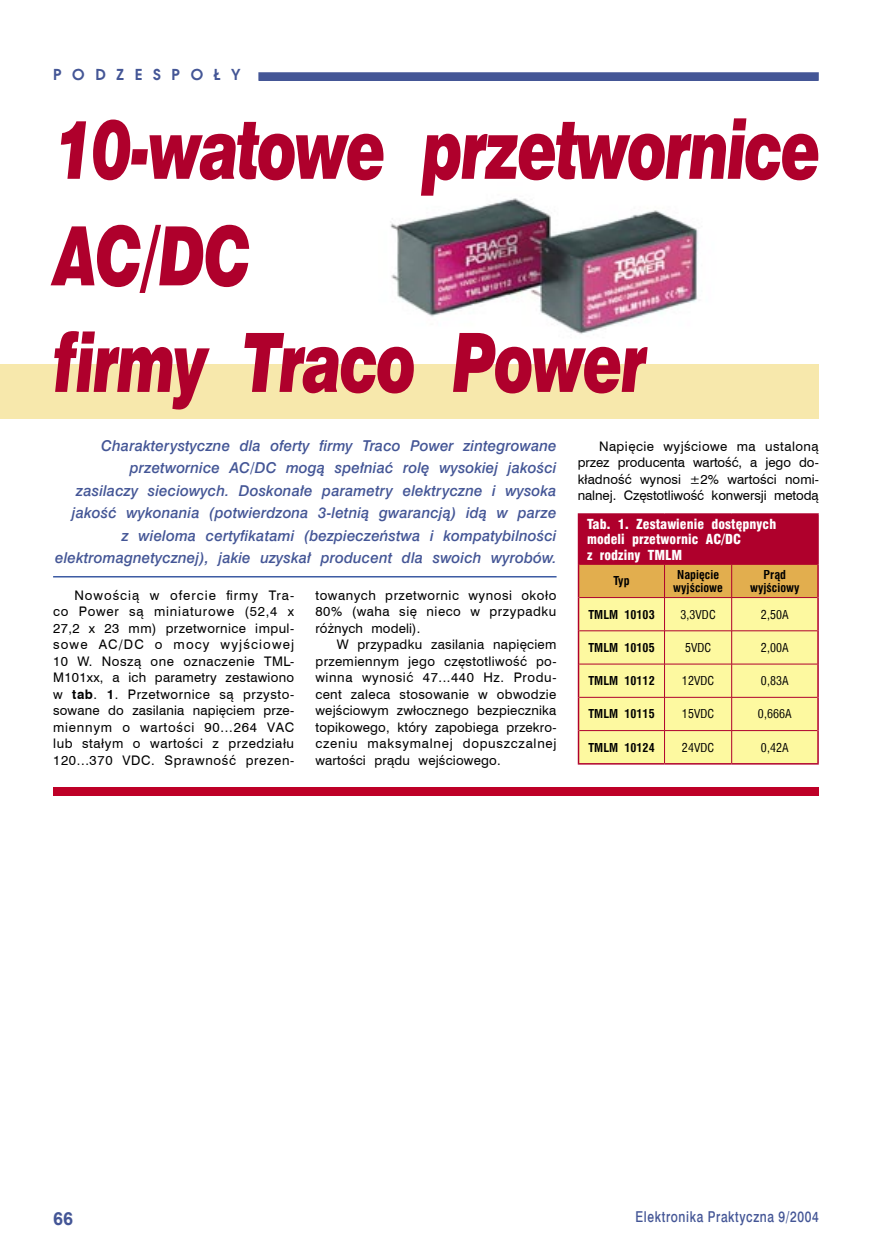
<style>
.page{position:relative;width:872px;height:1255px;background:#fff}
.page>*{position:absolute;margin:0;border:0;box-sizing:border-box;transform-origin:0 0}
.Tytul_glowny{font:italic 81.9px "Swis 721 Blk EU";letter-spacing:-.035em;color:#af002c;scale:.74 1}
.lnstrony{font:700 18px "Arial";color:#445696}
.DKursywa{font:italic 15px/22.5px "Swis 721 Md EU";letter-spacing:.005em;color:#445696;text-align:right}
.elekprakt{font:15px "Swis 721 Md EU";letter-spacing:.05em;color:#445696;scale:.8 1}
.nagl_lewa_str{font:700 15px "Avalon";color:#445696}
.tab_nagl{font:13.5px/15.8px "Swis 721 Blk Cn EU";letter-spacing:.005em;color:#fff}
.Body_text{font:13.2px/16.5px "Swiss 721 BT";letter-spacing:.04em;color:#000;text-align:justify}
.tabela{font:700 12px/13.5px "Swis 721 Cn EU";letter-spacing:.005em;color:#000;text-align:center}
.tabela-2{font:12px "Swis 721 Cn EU";letter-spacing:.005em;color:#000}
.s1{font-weight:700}
</style>
<div class="page">
<div style="left:259px;top:73px;width:559px;height:7px;background:#445696"></div>
<div style="left:258px;top:72px;width:560px;height:9px;border:2px solid #445696"></div>
<img style="left:390px;top:198px;width:308px;height:136px">
<div style="left:0;top:364px;width:818px;height:54px;background:#f7e8ac"></div>
<div style="left:53px;top:787px;width:766px;height:8px;background:#be0027"></div>
<hr style="left:53px;top:576px;width:503px;height:1px;background:#3c5ba3">
<div style="left:578px;top:514px;width:240px;height:50px;background:#af002c"></div>
<svg style="left:579px;top:565px;width:238px;height:198px;background:#f7ea91"></svg>
<hr style="left:578px;top:513px;width:86px;height:1px;background:#af002c">
<hr style="left:664px;top:513px;width:67px;height:1px;background:#af002c">
<hr style="left:731px;top:513px;width:87px;height:1px;background:#af002c">
<hr style="left:578px;top:564px;width:1px;height:33px;background:#af002c">
<hr style="left:817px;top:564px;width:1px;height:33px;background:#af002c">
<hr style="left:578px;top:597px;width:1px;height:33px;background:#af002c">
<hr style="left:817px;top:597px;width:1px;height:33px;background:#af002c">
<hr style="left:578px;top:630px;width:1px;height:34px;background:#af002c">
<hr style="left:817px;top:630px;width:1px;height:34px;background:#af002c">
<hr style="left:578px;top:664px;width:1px;height:33px;background:#af002c">
<hr style="left:817px;top:664px;width:1px;height:33px;background:#af002c">
<hr style="left:578px;top:697px;width:1px;height:33px;background:#af002c">
<hr style="left:817px;top:697px;width:1px;height:33px;background:#af002c">
<hr style="left:578px;top:730px;width:1px;height:33px;background:#af002c">
<hr style="left:817px;top:730px;width:1px;height:33px;background:#af002c">
<hr style="left:578px;top:763px;width:86px;height:1px;background:#af002c">
<hr style="left:664px;top:763px;width:67px;height:1px;background:#af002c">
<hr style="left:731px;top:763px;width:87px;height:1px;background:#af002c">
<hr style="left:579px;top:564px;width:85px;height:1px;background:#af002c">
<hr style="left:664px;top:564px;width:67px;height:1px;background:#af002c">
<hr style="left:664px;top:564px;width:1px;height:33px;background:#af002c">
<hr style="left:731px;top:564px;width:86px;height:1px;background:#af002c">
<hr style="left:731px;top:564px;width:1px;height:33px;background:#af002c">
<hr style="left:579px;top:597px;width:85px;height:1px;background:#af002c">
<hr style="left:664px;top:597px;width:67px;height:1px;background:#af002c">
<hr style="left:664px;top:597px;width:1px;height:33px;background:#af002c">
<hr style="left:731px;top:597px;width:86px;height:1px;background:#af002c">
<hr style="left:731px;top:597px;width:1px;height:33px;background:#af002c">
<hr style="left:579px;top:630px;width:85px;height:1px;background:#af002c">
<hr style="left:664px;top:630px;width:67px;height:1px;background:#af002c">
<hr style="left:664px;top:631px;width:1px;height:33px;background:#af002c">
<hr style="left:731px;top:630px;width:86px;height:1px;background:#af002c">
<hr style="left:731px;top:631px;width:1px;height:33px;background:#af002c">
<hr style="left:579px;top:663px;width:85px;height:1px;background:#af002c">
<hr style="left:664px;top:663px;width:67px;height:1px;background:#af002c">
<hr style="left:664px;top:664px;width:1px;height:33px;background:#af002c">
<hr style="left:731px;top:663px;width:86px;height:1px;background:#af002c">
<hr style="left:731px;top:664px;width:1px;height:33px;background:#af002c">
<hr style="left:579px;top:697px;width:85px;height:1px;background:#af002c">
<hr style="left:664px;top:697px;width:67px;height:1px;background:#af002c">
<hr style="left:664px;top:697px;width:1px;height:33px;background:#af002c">
<hr style="left:731px;top:697px;width:86px;height:1px;background:#af002c">
<hr style="left:731px;top:697px;width:1px;height:33px;background:#af002c">
<hr style="left:579px;top:730px;width:85px;height:1px;background:#af002c">
<hr style="left:664px;top:730px;width:67px;height:1px;background:#af002c">
<hr style="left:664px;top:730px;width:1px;height:33px;background:#af002c">
<hr style="left:731px;top:730px;width:86px;height:1px;background:#af002c">
<hr style="left:731px;top:730px;width:1px;height:33px;background:#af002c">
<p class="nagl_lewa_str" style="left:53px;top:65px;width:189px">P O D Z E S P O Ł Y</p>
<p class="Tytul_glowny" style="left:54px;top:98px;width:1038px">10-watowe przetwornice</p>
<p class="Tytul_glowny" style="left:54px;top:204px;width:267px">AC/DC</p>
<p class="Tytul_glowny" style="left:54px;top:311px;width:802px">firmy Traco Power</p>
<p class="DKursywa" style="left:55px;top:435px;width:503px">Charakterystyczne dla oferty firmy Traco Power zintegrowane przetwornice AC/DC mogą spełniać rolę wysokiej jakości<br>zasilaczy sieciowych. Doskonałe parametry elektryczne i wysoka jakość wykonania (potwierdzona 3-letnią gwarancją) idą w parze<br>z wieloma certyfikatami (bezpieczeństwa i kompatybilności elektromagnetycznej), jakie uzyskał producent dla swoich wyrobów.</p>
<p class="Body_text" style="left:578px;top:437px;width:242px;text-indent:21px">Napięcie wyjściowe ma ustaloną przez producenta wartość, a jego do&shy;kładność wynosi ±2% wartości nomi&shy;nalnej. Częstotliwość konwersji metodą</p>
<p class="tab_nagl" style="left:587px;top:516px;width:191px">Tab. 1. Zestawienie dostępnych modeli przetwornic AC/DC<br>z rodziny TMLM</p>
<p class="tabela" style="left:613px;top:575px;width:18px">Typ</p>
<p class="tabela" style="left:673px;top:568px;width:51px">Napięcie wyjściowe</p>
<p class="tabela" style="left:750px;top:568px;width:51px">Prąd wyjściowy</p>
<p class="tabela" style="left:588px;top:608px;width:68px">TMLM 10103</p>
<p class="tabela-2" style="left:680px;top:606px;width:37px">3,3VDC</p>
<p class="tabela-2" style="left:761px;top:606px;width:29px">2,50A</p>
<p class="tabela" style="left:588px;top:641px;width:68px">TMLM 10105</p>
<p class="tabela-2" style="left:685px;top:639px;width:28px">5VDC</p>
<p class="tabela-2" style="left:761px;top:639px;width:29px">2,00A</p>
<p class="tabela" style="left:588px;top:674px;width:68px">TMLM 10112</p>
<p class="tabela-2" style="left:682px;top:673px;width:34px">12VDC</p>
<p class="tabela-2" style="left:761px;top:673px;width:29px">0,83A</p>
<p class="tabela" style="left:588px;top:707px;width:68px">TMLM 10115</p>
<p class="tabela-2" style="left:682px;top:706px;width:34px">15VDC</p>
<p class="tabela-2" style="left:758px;top:706px;width:35px">0,666A</p>
<p class="tabela" style="left:588px;top:741px;width:68px">TMLM 10124</p>
<p class="tabela-2" style="left:682px;top:739px;width:34px">24VDC</p>
<p class="tabela-2" style="left:761px;top:739px;width:29px">0,42A</p>
<p class="Body_text" style="left:53px;top:586px;width:242px;text-indent:21px">Nowością w ofercie firmy Tra&shy;co Power są miniaturowe (52,4 x 27,2 x 23 mm) przetwornice impul&shy;sowe AC/DC o mocy wyjściowej 10 W. Noszą one oznaczenie TML-M101xx, a ich parametry zestawiono w <span class="s1">tab</span>. <span class="s1">1</span>. Przetwornice są przysto&shy;sowane do zasilania napięciem prze&shy;miennym o wartości 90...264 VAC lub stałym o wartości z przedziału 120...370 VDC. Sprawność prezen-</p>
<p class="Body_text" style="left:315px;top:586px;width:242px">towanych przetwornic wynosi około 80% (waha się nieco w przypadku różnych modeli).</p>
<p class="Body_text" style="left:315px;top:635px;width:243px;text-indent:21px">W przypadku zasilania napięciem przemiennym jego częstotliwość po&shy;winna wynosić 47...440 Hz. Produ&shy;cent zaleca stosowanie w obwodzie wejściowym zwłocznego bezpiecznika topikowego, który zapobiega przekro&shy;czeniu maksymalnej dopuszczalnej wartości prądu wejściowego.</p>
<p class="lnstrony" style="left:53px;top:1206px;width:22px">66</p>
<p class="elekprakt" style="left:635px;top:1207px;width:230px">Elektronika Praktyczna 9/2004</p>
</div>
